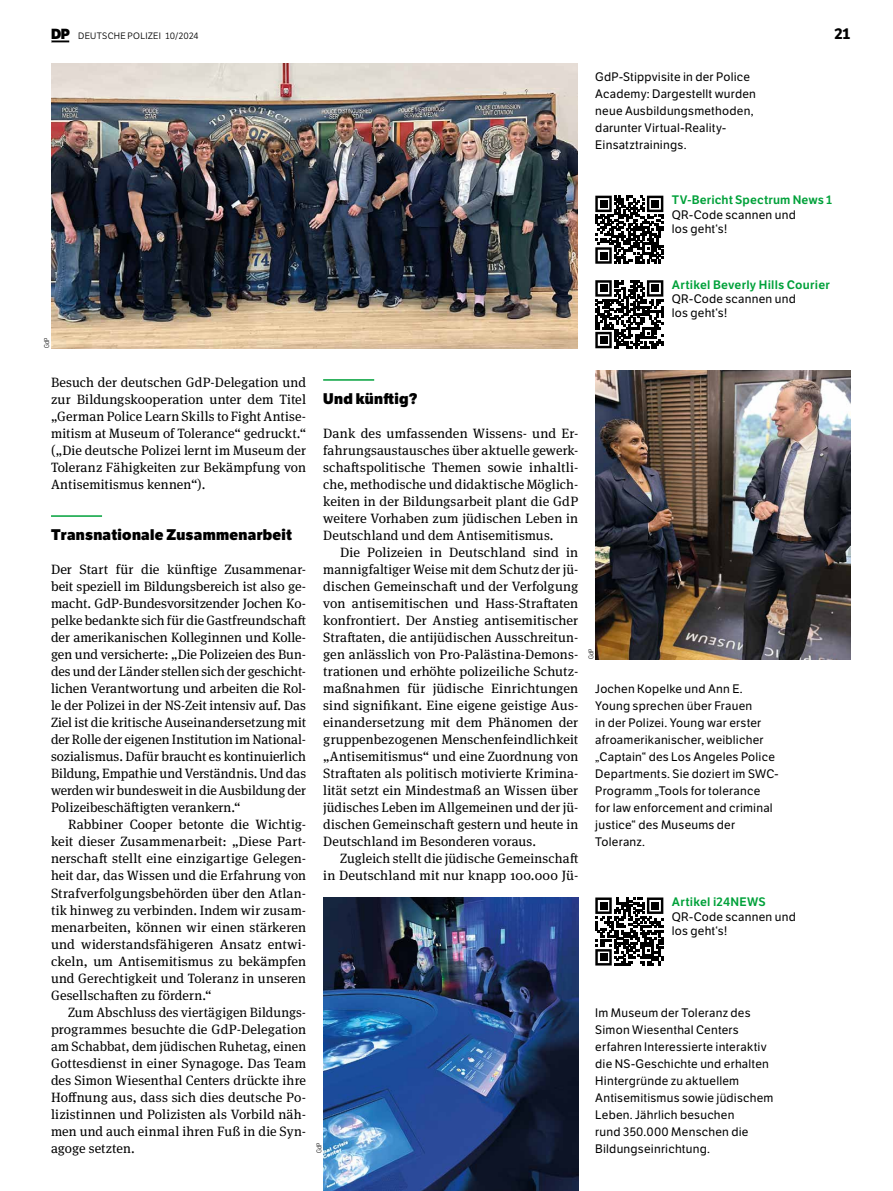
<style>
.page{position:relative;width:893px;height:1191px;background:#fff}
.page>*{position:absolute;margin:0;border:0;box-sizing:border-box;transform-origin:0 0}
.t1{font:15px "LFT Etica XB";letter-spacing:.02em;color:#000}
.t2{font:700 15px "LFT Etica";color:#000}
.t3{font:13.5px/17px "Meta Serif Pro";letter-spacing:.01em;color:#000;text-align:justify}
.t4{font:12px/17px "LFT Etica";letter-spacing:.02em;color:#000}
.t5{font:12px "LFT Etica SB";letter-spacing:.015em;color:#00a13a}
.t6{font:9px "LFT Etica Bk";letter-spacing:.025em;color:#000}
.t7{font:300 6.75px "LFT Etica Condensed";letter-spacing:.025em;color:#000}
.s1{font-family:"LFT Etica XB";font-size:14.25px}
</style>
<div class="page">
<hr style="left:323px;top:379px;width:51px;height:2px;background:#00a13a">
<hr style="left:51px;top:515px;width:51px;height:2px;background:#00a13a">
<svg style="left:51px;top:40px;width:18px;height:2px"></svg>
<img style="left:323px;top:897px;width:255px;height:294px">
<img style="left:595px;top:370px;width:255px;height:289px">
<img style="left:51px;top:64px;width:527px;height:284px">
<svg style="left:595px;top:196px;width:68px;height:68px"></svg>
<div style="left:600px;top:200px;width:7px;height:7px;background:#000"></div>
<div style="left:652px;top:200px;width:7px;height:7px;background:#000"></div>
<div style="left:600px;top:252px;width:7px;height:7px;background:#000"></div>
<svg style="left:595px;top:280px;width:68px;height:68px"></svg>
<div style="left:600px;top:285px;width:7px;height:7px;background:#000"></div>
<div style="left:652px;top:285px;width:7px;height:7px;background:#000"></div>
<div style="left:600px;top:336px;width:7px;height:7px;background:#000"></div>
<svg style="left:595px;top:897px;width:68px;height:68px"></svg>
<div style="left:600px;top:902px;width:7px;height:7px;background:#000"></div>
<div style="left:652px;top:902px;width:7px;height:7px;background:#000"></div>
<div style="left:600px;top:953px;width:7px;height:8px;background:#000"></div>
<p class="t6" style="left:51px;top:31px;width:149px"><span class="s1">DP</span> DEUTSCHE POLIZEI 10/2024</p>
<p class="t2" style="left:834px;top:25px;width:17px">21</p>
<p class="t4" style="left:595px;top:68px;width:162px">GdP-Stippvisite in der Police<br>Academy: Dargestellt wurden neue Ausbildungsmethoden, darunter Virtual-Reality-<br>Einsatztrainings.</p>
<p class="t5" style="left:672px;top:193px;width:162px">TV-Bericht Spectrum News 1</p>
<p class="t4" style="left:672px;top:208px;width:125px;line-height:14.2px">QR-Code scannen und los geht‘s!</p>
<p class="t7" style="left:43px;top:348px;width:12px;rotate:-90deg">GdP</p>
<p class="t5" style="left:672px;top:277px;width:160px">Artikel Beverly Hills Courier</p>
<p class="t4" style="left:672px;top:292px;width:125px;line-height:14.2px">QR-Code scannen und los geht‘s!</p>
<p class="t3" style="left:51px;top:373px;width:257px">Besuch der deutschen GdP-Delegation und zur Bildungskooperation unter dem Titel „German Police Learn Skills to Fight Antise&shy;mitism at Museum of Tolerance“ gedruckt.“ („Die deutsche Polizei lernt im Museum der Toleranz Fähigkeiten zur Bekämpfung von Antisemitismus kennen“).</p>
<p class="t1" style="left:51px;top:525px;width:243px">Transnationale Zusammenarbeit</p>
<p class="t3" style="left:51px;top:560px;width:257px">Der Start für die künftige Zusammenar&shy;beit speziell im Bildungsbereich ist also ge&shy;macht. GdP-Bundesvorsitzender Jochen Ko&shy;pelke bedankte sich für die Gastfreundschaft der amerikanischen Kolleginnen und Kolle&shy;gen und versicherte: „Die Polizeien des Bun&shy;des und der Länder stellen sich der geschicht&shy;lichen Verantwortung und arbeiten die Rol&shy;le der Polizei in der NS-Zeit intensiv auf. Das Ziel ist die kritische Auseinandersetzung mit der Rolle der eigenen Institution im National&shy;sozialismus. Dafür braucht es kontinuierlich Bildung, Empathie und Verständnis. Und das werden wir bundesweit in die Ausbildung der Polizeibeschäftigten verankern.“</p>
<p class="t3" style="left:51px;top:815px;width:257px;text-indent:17px">Rabbiner Cooper betonte die Wichtig&shy;keit dieser Zusammenarbeit: „Diese Part&shy;nerschaft stellt eine einzigartige Gelegen&shy;heit dar, das Wissen und die Erfahrung von Strafverfolgungsbehörden über den Atlan&shy;tik hinweg zu verbinden. Indem wir zusam&shy;menarbeiten, können wir einen stärkeren und widerstandsfähigeren Ansatz entwi&shy;ckeln, um Antisemitismus zu bekämpfen und Gerechtigkeit und Toleranz in unseren Gesellschaften zu fördern.“</p>
<p class="t3" style="left:51px;top:1002px;width:257px;text-indent:17px">Zum Abschluss des viertägigen Bildungs&shy;programmes besuchte die GdP-Delegation am Schabbat, dem jüdischen Ruhetag, einen Gottesdienst in einer Synagoge. Das Team des Simon Wiesenthal Centers drückte ihre Hoffnung aus, dass sich dies deutsche Po&shy;lizistinnen und Polizisten als Vorbild näh&shy;men und auch einmal ihren Fuß in die Syn&shy;agoge setzten.</p>
<p class="t1" style="left:323px;top:389px;width:96px">Und künftig?</p>
<p class="t3" style="left:323px;top:424px;width:257px">Dank des umfassenden Wissens- und Er&shy;fahrungsaustausches über aktuelle gewerk&shy;schaftspolitische Themen sowie inhaltli&shy;che, methodische und didaktische Möglich&shy;keiten in der Bildungsarbeit plant die GdP weitere Vorhaben zum jüdischen Leben in Deutschland und dem Antisemitismus.</p>
<p class="t3" style="left:323px;top:543px;width:257px;text-indent:17px">Die Polizeien in Deutschland sind in mannigfaltiger Weise mit dem Schutz der jü&shy;dischen Gemeinschaft und der Verfolgung von antisemitischen und Hass-Straftaten konfrontiert. Der Anstieg antisemitischer Straftaten, die antijüdischen Ausschreitun&shy;gen anlässlich von Pro-Palästina-Demons&shy;trationen und erhöhte polizeiliche Schutz&shy;maßnahmen für jüdische Einrichtungen sind signifikant. Eine eigene geistige Aus&shy;einandersetzung mit dem Phänomen der gruppenbezogenen Menschenfeindlichkeit „Antisemitismus“ und eine Zuordnung von Straftaten als politisch motivierte Krimina&shy;lität setzt ein Mindestmaß an Wissen über jüdisches Leben im Allgemeinen und der jü&shy;dischen Gemeinschaft gestern und heute in Deutschland im Besonderen voraus.</p>
<p class="t3" style="left:323px;top:849px;width:257px;text-align:right">Zugleich stellt die jüdische Gemeinschaft<br>in Deutschland mit nur knapp 100.000 Jü-</p>
<p class="t7" style="left:315px;top:1152px;width:12px;rotate:-90deg">GdP</p>
<p class="t7" style="left:587px;top:659px;width:12px;rotate:-90deg">GdP</p>
<p class="t4" style="left:595px;top:681px;width:185px">Jochen Kopelke und Ann E.<br>Young sprechen über Frauen<br>in der Polizei. Young war erster afroamerikanischer, weiblicher „Captain“ des Los Angeles Police<br>Departments. Sie doziert im SWC-<br>Programm „Tools for tolerance<br>for law enforcement and criminal justice“ des Museums der<br>Toleranz.</p>
<p class="t5" style="left:672px;top:894px;width:96px">Artikel i24NEWS</p>
<p class="t4" style="left:672px;top:909px;width:125px;line-height:14.2px">QR-Code scannen und los geht‘s!</p>
<p class="t4" style="left:595px;top:1004px;width:180px">Im Museum der Toleranz des<br>Simon Wiesenthal Centers erfahren Interessierte interaktiv die NS-Geschichte und erhalten<br>Hintergründe zu aktuellem<br>Antisemitismus sowie jüdischem<br>Leben. Jährlich besuchen<br>rund 350.000 Menschen die<br>Bildungseinrichtung.</p>
</div>
